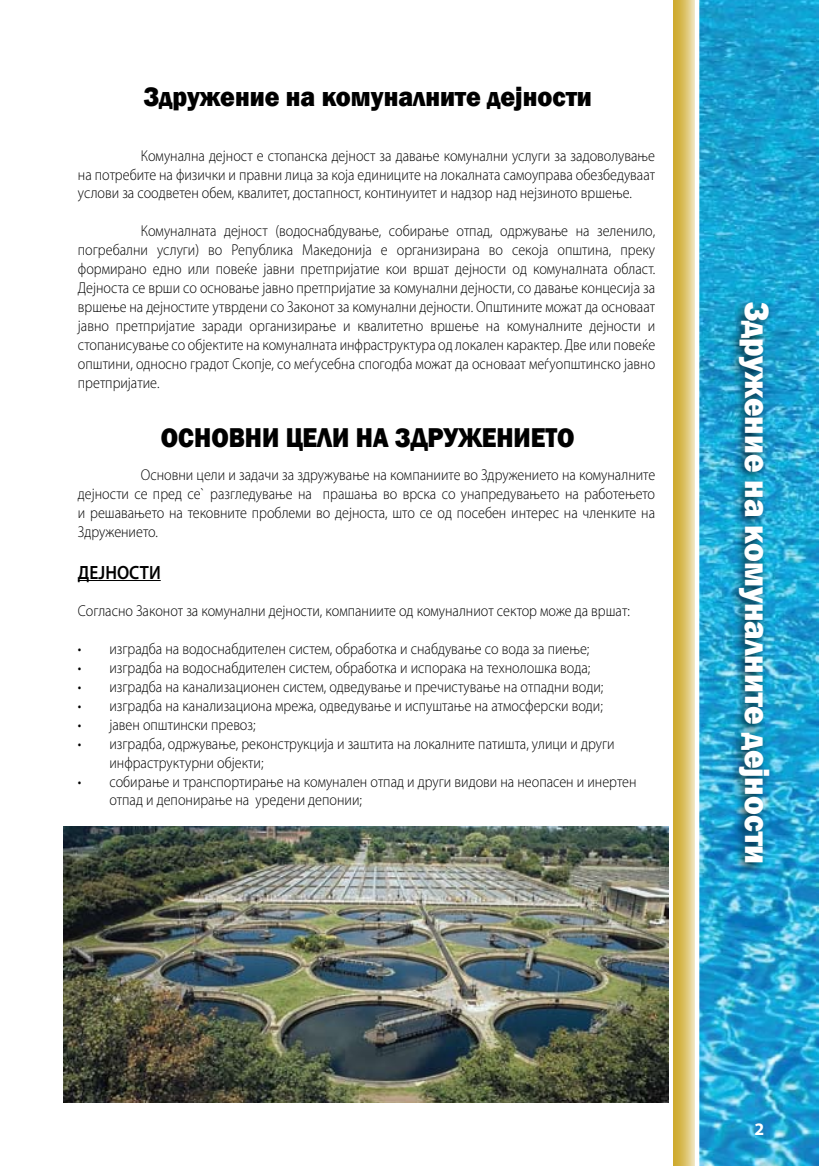
<style>
.page{position:relative;width:819px;height:1166px;background:#fff}
.page>*{position:absolute;margin:0;border:0;box-sizing:border-box;transform-origin:0 0}
.t1{font:800 35.18px "Franklin Gothic";color:#fff;scale:.9 1}
.t2{font:800 28px "Franklin Gothic";color:#000;scale:.9 1}
.t3{font:600 19.25px "Myriad Pro";color:#000;scale:.9 1}
.t4{font:700 17.68px "Myriad Pro";color:#fff}
.t5{font:300 15.75px/18.9px "Myriad Pro";color:#000;text-align:justify;scale:.9 1}
</style>
<div class="page">
<svg style="left:673px;top:0;width:21px;height:1166px;background:#d9bd5e"></svg>
<svg style="left:694px;top:0;width:125px;height:1166px;background:#34acd6"></svg>
<hr style="left:78px;top:580px;width:83px;height:1px;background:#000">
<div style="left:725px;top:296px;width:94px;height:870px;background:#000;opacity:.75"></div>
<img style="left:63px;top:827px;width:605px;height:276px">
<h2 class="t2" style="left:144px;top:78px;width:499px">Здружение на комуналните дејности</h2>
<p class="t5" style="left:78px;top:146px;width:643px;text-indent:63px">Комунална дејност е стопанска дејност за давање комунални услуги за задоволување на потребите на физички и правни лица за која единиците на локалната самоуправа обезбедуваат услови за соодветен обем, квалитет, достапност, континуитет и надзор над нејзиното вршење.</p>
<p class="t5" style="left:78px;top:221px;width:643px;text-indent:63px">Комуналната дејност (водоснабдување, собирање отпад, одржување на зеленило, погребални услуги) во Република Македонија е организирана во секоја општина, преку формирано едно или повеќе јавни претпријатие кои вршат дејности од комуналната област.<br>Дејноста се врши со основање јавно претпријатие за комунални дејности, со давање концесија за вршење на дејностите утврдени со Законот за комунални дејности. Општините можат да основаат јавно претпријатие заради организирање и квалитетно вршење на комуналните дејности и стопанисување со објектите на комуналната инфраструктура од локален карактер. Две или повеќе општини, односно градот Скопје, со меѓусебна спогодба можат да основаат меѓуопштинско јавно претпријатие.</p>
<h2 class="t2" style="left:161px;top:419px;width:461px">ОСНОВНИ ЦЕЛИ НА ЗДРУЖЕНИЕТО</h2>
<p class="t5" style="left:78px;top:465px;width:643px;text-indent:63px">Основни цели и задачи за здружување на компаниите во Здружението на комуналните дејности се пред се` разгледување на прашања во врска со унапредувањето на работењето и решавањето на тековните проблеми во дејноста, што се од посебен интерес на членките на Здружението.</p>
<p class="t3" style="left:78px;top:560px;width:93px">ДЕЈНОСТИ</p>
<p class="t5" style="left:78px;top:601px;width:614px">Согласно Законот за комунални дејности, компаниите од комуналниот сектор може да вршат:</p>
<p class="t5" style="left:78px;top:639px;width:570px">• изградба на водоснабдителен систем, обработка и снабдување со вода за пиење;</p>
<p class="t5" style="left:78px;top:658px;width:570px">• изградба на водоснабдителен систем, обработка и испорака на технолошка вода;</p>
<p class="t5" style="left:78px;top:677px;width:585px">• изградба на канализационен систем, одведување и пречистување на отпадни води;</p>
<p class="t5" style="left:78px;top:696px;width:584px">• изградба на канализациона мрежа, одведување и испуштање на атмосферски води;</p>
<p class="t5" style="left:78px;top:715px;width:199px">• јавен општински превоз;</p>
<p class="t5" style="left:109px;top:734px;width:563px;text-indent:-31px">• изградба, одржување, реконструкција и заштита на локалните патишта, улици и други инфраструктурни објекти;</p>
<p class="t5" style="left:109px;top:772px;width:587px;text-indent:-31px">• собирање и транспортирање на комунален отпад и други видови на неопасен и инертен отпад и депонирање на уредени депонии;</p>
<h1 class="t1" style="left:779px;top:302px;width:627px;rotate:90deg">Здружение на комуналните дејности</h1>
<p class="t4" style="left:754px;top:1117px;width:11px">2</p>
</div>
